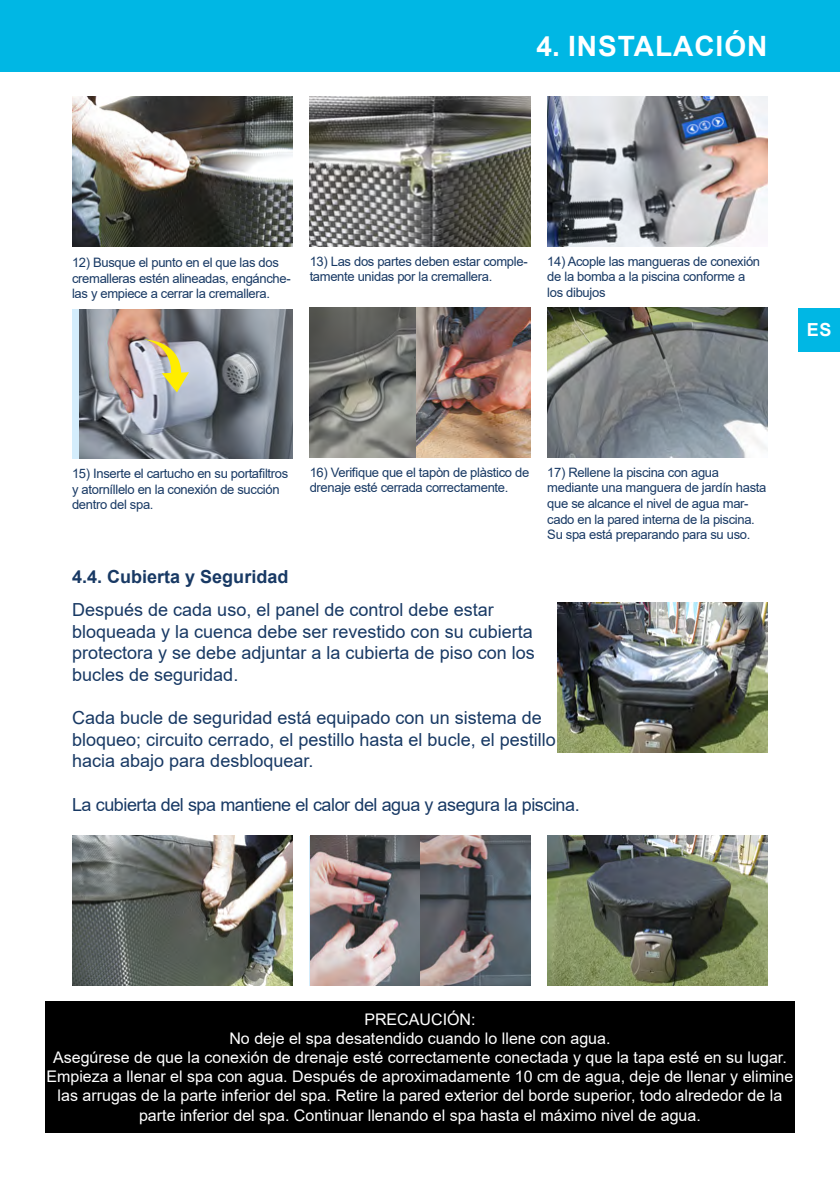
<style>
.page{position:relative;width:840px;height:1191px;background:#fff}
.page>*{position:absolute;margin:0;border:0;box-sizing:border-box;transform-origin:0 0}
.t1{font:700 28px "Arial";letter-spacing:.035em;color:#fff}
.t2{font:18px/21.6px "Arial";color:#183964}
.t3{font:18px "Arial";letter-spacing:-.025em;color:#183964}
.t4{font:700 18px "Arial";color:#183964}
.t5{font:700 18px "Arial";color:#fff}
.t6{font:16px/19.2px "Arial";color:#fff;text-align:center}
.t7{font:13px/15.6px "Arial";letter-spacing:-.025em;color:#183964}
</style>
<div class="page">
<div style="left:0;top:0;width:839px;height:72px;background:#00b7e4"></div>
<div style="left:797px;top:308px;width:42px;height:43px;background:#00b7e4"></div>
<img style="left:547px;top:96px;width:220px;height:150px">
<div style="left:72px;top:309px;width:220px;height:150px;background:#d4edfc"></div>
<img style="left:80px;top:309px;width:212px;height:150px">
<img style="left:415px;top:308px;width:115px;height:149px">
<svg style="left:144px;top:339px;width:45px;height:53px;background:#cfca9c"></svg>
<svg style="left:309px;top:308px;width:106px;height:149px;background:#767772"></svg>
<img style="left:72px;top:96px;width:220px;height:150px">
<img style="left:309px;top:96px;width:221px;height:150px">
<img style="left:547px;top:308px;width:220px;height:149px">
<img style="left:72px;top:836px;width:220px;height:149px">
<img style="left:310px;top:836px;width:110px;height:149px">
<svg style="left:420px;top:836px;width:110px;height:149px;background:#68676c"></svg>
<img style="left:547px;top:836px;width:220px;height:149px">
<img style="left:557px;top:602px;width:210px;height:150px">
<div style="left:45px;top:1001px;width:749px;height:131px;background:#000"></div>
<h1 class="t1" style="left:536px;top:26px;width:232px">4. INSTALACIÓN</h1>
<p class="t7" style="left:72px;top:255px;width:220px">12) Busque el punto en el que las dos cremalleras estén alineadas, engánche&shy;las y empiece a cerrar la cremallera.</p>
<p class="t7" style="left:309px;top:253px;width:219px">13) Las dos partes deben estar comple&shy;tamente unidas por la cremallera.</p>
<p class="t7" style="left:547px;top:253px;width:214px">14) Acople las mangueras de conexión de la bomba a la piscina conforme a los dibujos</p>
<h2 class="t5" style="left:806px;top:317px;width:26px">ES</h2>
<p class="t7" style="left:72px;top:466px;width:218px">15) Inserte el cartucho en su portafiltros y atorníllelo en la conexión de succión dentro del spa.</p>
<p class="t7" style="left:309px;top:464px;width:221px">16) Verifique que el tapòn de plàstico de drenaje esté cerrada correctamente.</p>
<p class="t7" style="left:547px;top:464px;width:220px">17) Rellene la piscina con agua mediante una manguera de jardín hasta que se alcance el nivel de agua mar&shy;cado en la pared interna de la piscina.<br>Su spa está preparando para su uso.</p>
<h2 class="t4" style="left:72px;top:564px;width:218px">4.4. Cubierta y Seguridad</h2>
<h2 class="t2" style="left:72px;top:599px;width:464px">Después de cada uso, el panel de control debe estar bloqueada y la cuenca debe ser revestido con su cubierta protectora y se debe adjuntar a la cubierta de piso con los bucles de seguridad.</h2>
<h2 class="t2" style="left:72px;top:707px;width:485px">Cada bucle de seguridad está equipado con un sistema de bloqueo; circuito cerrado, el pestillo hasta el bucle, el pestillo hacia abajo para desbloquear.</h2>
<h2 class="t3" style="left:72px;top:792px;width:509px">La cubierta del spa mantiene el calor del agua y asegura la piscina.</h2>
<p class="t6" style="left:46px;top:1009px;width:748px">PRECAUCIÓN:<br>No deje el spa desatendido cuando lo llene con agua.<br>Asegúrese de que la conexión de drenaje esté correctamente conectada y que la tapa esté en su lugar.<br>Empieza a llenar el spa con agua. Después de aproximadamente 10 cm de agua, deje de llenar y elimine las arrugas de la parte inferior del spa. Retire la pared exterior del borde superior, todo alrededor de la parte inferior del spa. Continuar llenando el spa hasta el máximo nivel de agua.</p>
</div>
